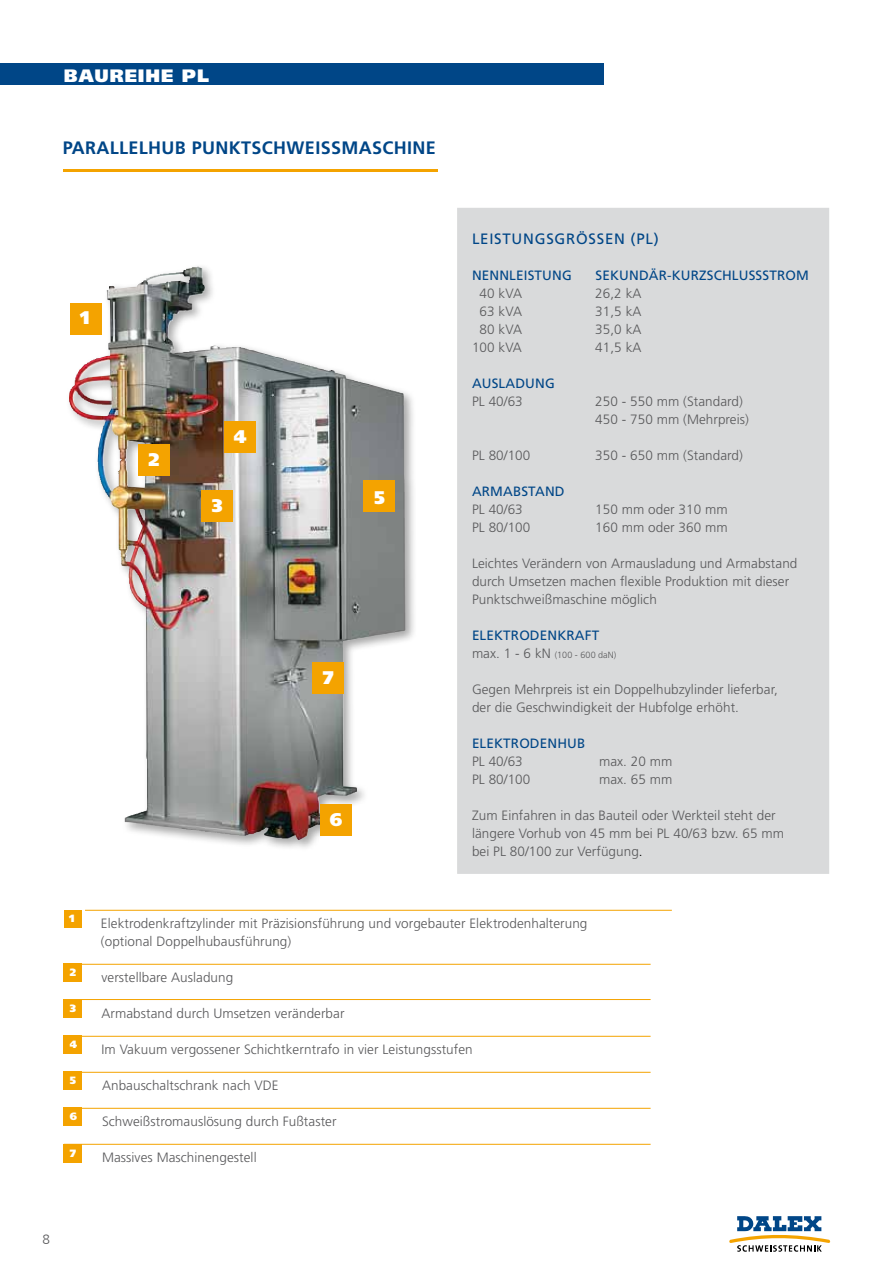
<style>
.page{position:relative;width:893px;height:1263px;background:#fff}
.page>*{position:absolute;margin:0;border:0;box-sizing:border-box;transform-origin:0 0}
.t1{font:900 18.3px "Frutiger LT Std";color:#fff}
.t2{font:700 18px "Frutiger LT Std";letter-spacing:.02em;color:#004687}
.t3{font:900 18px "Frutiger LT Std";letter-spacing:.05em;color:#fff}
.t4{font:15px "Frutiger LT Std";letter-spacing:.05em;color:#004687}
.t5{font:300 13.5px/18px "Frutiger LT Std";letter-spacing:.005em;color:#58585a}
.t6{font:13.5px "Frutiger LT Std";letter-spacing:.01em;color:#004687}
.t7{font:300 13.5px "Frutiger LT";color:#58585a}
.t8{font:900 10.65px "Frutiger LT Std";color:#fff}
.t9{font:900 10.5px "Frutiger LT Std";color:#fff}
.t10{font:300 9px "Frutiger LT Std";letter-spacing:.005em;color:#58585a}
.s1{font-size:13.5px}
.s2{color:#000}
</style>
<div class="page">
<div style="left:0;top:64px;width:604px;height:21px;background:#004687"></div>
<svg style="left:729px;top:1216px;width:101px;height:36px"></svg>
<hr style="left:64px;top:170px;width:374px;height:2px;background:#f4a300">
<div style="left:457px;top:208px;width:372px;height:666px;background:#d9dadb"></div>
<hr style="left:85px;top:910px;width:587px;height:1px;background:#f4a300">
<div style="left:64px;top:910px;width:18px;height:18px;background:#f4a300"></div>
<div style="left:64px;top:964px;width:18px;height:18px;background:#f4a300"></div>
<div style="left:64px;top:1000px;width:18px;height:18px;background:#f4a300"></div>
<div style="left:64px;top:1036px;width:18px;height:18px;background:#f4a300"></div>
<div style="left:64px;top:1072px;width:18px;height:18px;background:#f4a300"></div>
<div style="left:64px;top:1108px;width:18px;height:18px;background:#f4a300"></div>
<div style="left:64px;top:1145px;width:18px;height:18px;background:#f4a300"></div>
<div style="left:65px;top:263px;width:353px;height:589px;background:#000;opacity:.35"></div>
<img style="left:69px;top:267px;width:128px;height:546px">
<div style="left:71px;top:303px;width:31px;height:31px;background:#f4a300"></div>
<div style="left:138px;top:445px;width:31px;height:31px;background:#f4a300"></div>
<div style="left:202px;top:491px;width:31px;height:31px;background:#f4a300"></div>
<div style="left:225px;top:421px;width:31px;height:31px;background:#f4a300"></div>
<div style="left:364px;top:481px;width:31px;height:31px;background:#f4a300"></div>
<div style="left:321px;top:804px;width:31px;height:31px;background:#f4a300"></div>
<div style="left:313px;top:662px;width:31px;height:31px;background:#f4a300"></div>
<hr style="left:64px;top:964px;width:587px;height:1px;background:#f4a300">
<hr style="left:64px;top:999px;width:587px;height:1px;background:#f4a300">
<hr style="left:64px;top:1036px;width:587px;height:1px;background:#f4a300">
<hr style="left:64px;top:1072px;width:587px;height:1px;background:#f4a300">
<hr style="left:64px;top:1108px;width:587px;height:1px;background:#f4a300">
<hr style="left:64px;top:1144px;width:587px;height:1px;background:#f4a300">
<h2 class="t3" style="left:64px;top:64px;width:147px">BAUREIHE PL</h2>
<h2 class="t2" style="left:63px;top:137px;width:22px">PARALLELHUB</h2>
<h2 class="t2" style="left:192px;top:137px;width:72px">PUNKTSCH</h2>
<h2 class="t2" style="left:287px;top:137px;width:84px">WEISSMASCHI</h2>
<h2 class="t2" style="left:413px;top:137px;width:22px">NE</h2>
<h1 class="t1" style="left:80px;top:307px;width:11px">1</h1>
<h1 class="t1" style="left:149px;top:449px;width:12px">2</h1>
<h1 class="t1" style="left:234px;top:425px;width:14px">4</h1>
<h1 class="t1" style="left:212px;top:495px;width:12px">3</h1>
<h1 class="t1" style="left:374px;top:486px;width:12px">5</h1>
<h1 class="t1" style="left:323px;top:666px;width:12px">7</h1>
<h1 class="t1" style="left:330px;top:808px;width:14px">6</h1>
<p class="t4" style="left:472px;top:230px;width:188px">LEISTU NGSGRÖSSEN (PL)</p>
<p class="t6" style="left:472px;top:267px;width:101px">NENNLEISTUNG</p>
<p class="t6" style="left:596px;top:267px;width:215px">SEKU NDÄR-KU RZSCHLU SSSTROM</p>
<p class="t5" style="left:480px;top:284px;width:44px">40 kVA</p>
<p class="t5" style="left:595px;top:284px;width:48px">26,2 kA</p>
<p class="t5" style="left:480px;top:302px;width:44px">63 kVA</p>
<p class="t5" style="left:595px;top:302px;width:48px">31,5 kA</p>
<p class="t5" style="left:480px;top:320px;width:44px">80 kVA</p>
<p class="t5" style="left:595px;top:320px;width:48px">35,0 kA</p>
<p class="t5" style="left:472px;top:338px;width:51px">100 kVA</p>
<p class="t5" style="left:595px;top:338px;width:48px">41,5 kA</p>
<p class="t6" style="left:472px;top:375px;width:29px">AUSLAD</p>
<p class="t6" style="left:525px;top:375px;width:20px">UNG</p>
<p class="t5" style="left:472px;top:392px;width:52px">PL 40/63</p>
<p class="t5" style="left:595px;top:392px;width:155px">250 - 550 mm (Standard)<br>450 - 750 mm (Mehrpreis)</p>
<p class="t5" style="left:472px;top:446px;width:60px">PL 80/100</p>
<p class="t5" style="left:595px;top:446px;width:149px">350 - 650 mm (Standard)</p>
<p class="t6" style="left:472px;top:483px;width:20px">ARMABSTAND</p>
<p class="t5" style="left:472px;top:500px;width:52px">PL 40/63</p>
<p class="t5" style="left:595px;top:500px;width:134px">150 mm oder 310 mm</p>
<p class="t5" style="left:472px;top:518px;width:60px">PL 80/100</p>
<p class="t5" style="left:595px;top:518px;width:134px">160 mm oder 360 mm</p>
<p class="t5" style="left:472px;top:554px;width:327px">Leichtes Verändern von Armausladung und Armabstand durch Umsetzen machen flexible Produktion mit dieser<br>Punktschweißmaschine möglich</p>
<p class="t6" style="left:472px;top:627px;width:18px">ELEKTRODENKRAFT</p>
<p class="t10" style="left:472px;top:650px;width:146px"><span class="s1">max. 1 - 6 kN</span> (100 - 600 daN)</p>
<p class="t5" style="left:472px;top:680px;width:307px">Gegen Mehrpreis ist ein Doppelhubzylinder lieferbar, der die Geschwindigkeit der Hubfolge erhöht.</p>
<p class="t6" style="left:472px;top:735px;width:18px">ELEKTRODENH</p>
<p class="t6" style="left:567px;top:735px;width:17px">UB</p>
<p class="t5" style="left:472px;top:752px;width:52px">PL 40/63</p>
<p class="t5" style="left:599px;top:752px;width:75px">max. 20 mm</p>
<p class="t5" style="left:472px;top:770px;width:60px">PL 80/100</p>
<p class="t5" style="left:599px;top:770px;width:75px">max. 65 mm</p>
<p class="t5" style="left:472px;top:806px;width:314px">Zum Einfahren in das Bauteil oder Werkteil steht der längere Vorhub von 45 mm bei PL 40/63 bzw. 65 mm bei PL 80/100 zur Verfügung<span class="s2">.</span></p>
<p class="t9" style="left:69px;top:912px;width:7px">1</p>
<p class="t8" style="left:70px;top:966px;width:8px">2</p>
<p class="t8" style="left:70px;top:1002px;width:8px">3</p>
<p class="t8" style="left:70px;top:1038px;width:9px">4</p>
<p class="t8" style="left:70px;top:1074px;width:8px">5</p>
<p class="t8" style="left:70px;top:1110px;width:9px">6</p>
<p class="t8" style="left:70px;top:1147px;width:8px">7</p>
<p class="t5" style="left:101px;top:914px;width:488px">Elektrodenkraftzylinder mit Präzisionsführung und vorgebauter Elektrodenhalterung (optional Doppelhubausführung)</p>
<p class="t5" style="left:102px;top:968px;width:133px">verstellbare Ausladung</p>
<p class="t5" style="left:102px;top:1004px;width:244px">Armabstand durch Umsetzen veränderbar</p>
<p class="t5" style="left:102px;top:1040px;width:373px">Im Vakuum vergossener Schichtkerntrafo in vier Leistungsstufen</p>
<p class="t5" style="left:102px;top:1076px;width:178px">Anbauschaltschrank nach VDE</p>
<p class="t5" style="left:102px;top:1112px;width:236px">Schweißstromauslösung durch Fußtaster</p>
<p class="t5" style="left:102px;top:1148px;width:156px">Massives Maschinengestell</p>
<p class="t7" style="left:43px;top:1232px;width:9px">8</p>
</div>
